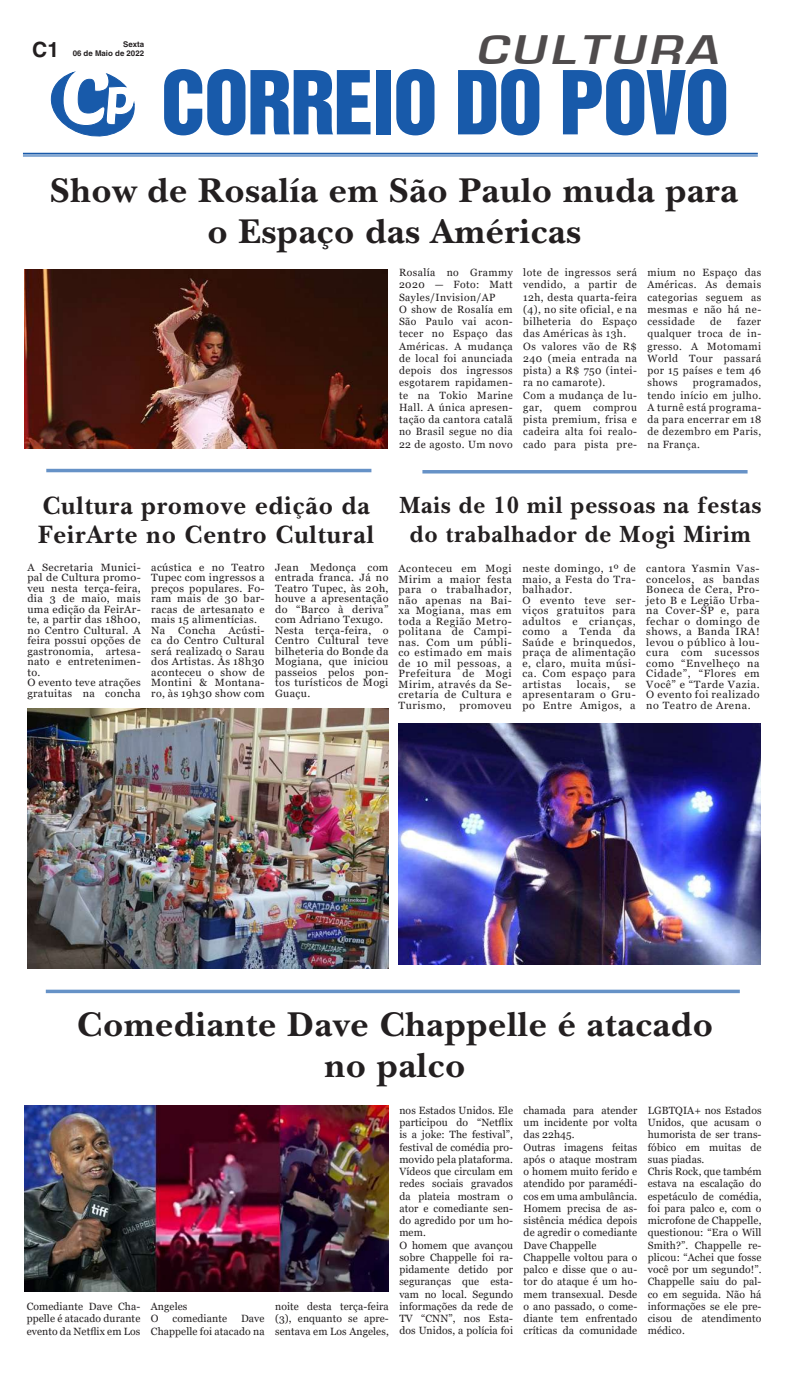
<style>
.page{position:relative;width:787px;height:1389px;background:#fff}
.page>*{position:absolute;margin:0;border:0;box-sizing:border-box;transform-origin:0 0}
.t1{font:80.5px "Helvetica Inserat LT Std";letter-spacing:-.02em;color:#185aaa}
.t2{font:italic 700 42.88px "Eurose";letter-spacing:.1em;color:#231f20}
.t3{font:700 35.88px/40.2px "New Baskerville Std";letter-spacing:.02em;color:#231f20;text-align:center}
.t4{font:700 26.25px/28.9px "New Baskerville Std";letter-spacing:.04em;color:#231f20}
.t5{font:700 24.5px/28.9px "New Baskerville Std";letter-spacing:.04em;color:#231f20;text-align:center}
.t6{font:700 21px "Helvetica LT Std";color:#231f20}
.t7{font:10.5px/10.5px "Georgia";letter-spacing:.03em;color:#231f20;text-align:justify}
.t8{font:10.5px/12.2px "Georgia";letter-spacing:.01em;color:#231f20}
.t9{font:10.5px/10.5px "Georgia";letter-spacing:.05em;color:#231f20}
.t10{font:700 7.88px/9.5px "Helvetica LT Std";color:#231f20;text-align:right}
</style>
<div class="page">
<svg style="left:50px;top:71px;width:84px;height:66px"></svg>
<hr style="left:23px;top:153px;width:734px;height:2px;background:#185aaa">
<hr style="left:23px;top:156px;width:734px;height:1px;background:#185aaa">
<svg style="left:422px;top:470px;width:325px;height:4px"></svg>
<hr style="left:46px;top:990px;width:693px;height:3px;background:#185aaa">
<hr style="left:46px;top:469px;width:325px;height:3px;background:#185aaa">
<img style="left:27px;top:709px;width:361px;height:260px">
<img style="left:398px;top:724px;width:362px;height:240px">
<img style="left:25px;top:1106px;width:363px;height:185px">
<img style="left:25px;top:269px;width:362px;height:179px">
<h3 class="t6" style="left:32px;top:37px;width:28px">C1</h3>
<p class="t10" style="left:73px;top:39px;width:73px">Sexta<br>06 de Maio de 2022</p>
<h2 class="t2" style="left:475px;top:26px;width:244px">CULTURA</h2>
<h1 class="t1" style="left:161px;top:55px;width:570px">CORREIO DO POVO</h1>
<h3 class="t3" style="left:50px;top:171px;width:688px">Show de Rosalía em São Paulo muda para o Espaço das Américas</h3>
<p class="t7" style="left:399px;top:267px;width:115px;line-height:12.2px;text-align:left">Rosalía no Grammy<br>2020 — Foto: Matt<br>Sayles/Invision/AP<br>O show de Rosalía em<br>São Paulo vai acon&shy;tecer no Espaço das<br>Américas. A mudança de local foi anunciada depois dos ingressos esgotarem rapidamen&shy;te na Tokio Marine<br>Hall. A única apresen&shy;tação da cantora catalã no Brasil segue no dia<br>22 de agosto. Um novo</p>
<p class="t7" style="left:523px;top:267px;width:115px;line-height:12.2px;text-align:left">lote de ingressos será vendido, a partir de<br>12h, desta quarta-feira (4), no site oficial, e na bilheteria do Espaço das Américas às 13h.<br>Os valores vão de R$<br>240 (meia entrada na pista) a R$ 750 (intei&shy;ra no camarote).<br>Com a mudança de lu&shy;gar, quem comprou pista premium, frisa e cadeira alta foi realo&shy;cado para pista pre-</p>
<p class="t7" style="left:647px;top:267px;width:115px;line-height:12.2px">mium no Espaço das Américas. As demais categorias seguem as mesmas e não há ne&shy;cessidade</p>
<p class="t7" style="left:647px;top:316px;width:115px;line-height:12.2px;text-indent:89px">fazer qualquer troca de in&shy;gresso. A Motomami World Tour passará por 15 países e tem 46 shows</p>
<p class="t7" style="left:710px;top:316px;width:13px">de</p>
<p class="t7" style="left:647px;top:377px;width:115px;line-height:12.2px;text-indent:45px">programados, tendo início em julho.<br>A turnê está programa&shy;da para encerrar em 18 de dezembro em Paris, na França.</p>
<h3 class="t4" style="left:38px;top:491px;width:337px">Cultura promove edição da<br>FeirArte no Centro Cultural</h3>
<p class="t7" style="left:27px;top:562px;width:115px;text-align:left">A Secretaria Munici&shy;pal de Cultura promo&shy;veu nesta terça-feira, dia 3 de maio, mais uma edição da FeirAr&shy;te, a partir das 18h00, no Centro Cultural. A feira possui opções de gastronomia, artesa&shy;nato e entretenimen&shy;to.<br>O evento teve atrações gratuitas na concha</p>
<p class="t7" style="left:151px;top:562px;width:115px;text-align:left">acústica e no Teatro<br>Tupec com ingressos a preços populares. Fo&shy;ram mais de 30 bar&shy;racas de artesanato e mais 15 alimentícias.<br>Na Concha Acústi&shy;ca do Centro Cultural será realizado o Sarau dos Artistas. Às 18h30 aconteceu o show de<br>Montini &amp; Montana&shy;ro, às 19h30 show com</p>
<p class="t7" style="left:275px;top:562px;width:115px;text-align:left">Jean Medonça com entrada franca. Já no<br>Teatro Tupec, às 20h, houve a apresentação do “Barco à deriva” com Adriano Texugo.<br>Nesta terça-feira, o<br>Centro Cultural teve bilheteria do Bonde da<br>Mogiana, que iniciou passeios pelos pon&shy;tos turísticos de Mogi<br>Guaçu.</p>
<h3 class="t5" style="left:399px;top:490px;width:363px">Mais de 10 mil pessoas na festas do trabalhador de Mogi Mirim</h3>
<p class="t7" style="left:398px;top:564px;width:115px">Aconteceu em Mogi Mirim a maior festa para o trabalhador, não apenas na Bai&shy;xa Mogiana, mas em toda a Região Metro&shy;politana de Campi&shy;nas. Com um públi&shy;co estimado em mais de 10 mil pessoas, a Prefeitura de Mogi Mirim, através da Se&shy;cretaria de Cultura e Turismo,</p>
<p class="t9" style="left:459px;top:700px;width:54px">promoveu</p>
<p class="t9" style="left:522px;top:564px;width:115px">neste domingo, 1º de maio, a Festa do Tra&shy;balhador.<br>O evento teve ser&shy;viços gratuitos para adultos e crianças, como a Tenda da<br>Saúde e brinquedos, praça de alimentação e, claro, muita músi&shy;ca. Com espaço para artistas</p>
<p class="t7" style="left:576px;top:679px;width:35px">locais,</p>
<p class="t7" style="left:522px;top:679px;width:115px;text-indent:103px">se apresentaram o Gru&shy;po Entre Amigos, a</p>
<p class="t7" style="left:646px;top:564px;width:115px">cantora Yasmin Vas&shy;concelos, as bandas Boneca de Cera, Pro&shy;jeto B e Legião Urba&shy;na Cover-SP e, para fechar o domingo de shows, a Banda IRA! levou o público à lou&shy;cura com sucessos como “Envelheço na Cidade”, “Flores em Você” e “Tarde Vazia.<br>O evento foi realizado no Teatro de Arena.</p>
<h3 class="t3" style="left:77px;top:1005px;width:637px">Comediante Dave Chappelle é atacado no palco</h3>
<p class="t7" style="left:27px;top:1301px;width:115px;line-height:12.2px">Comediante Dave Cha&shy;ppelle é atacado durante evento da Netflix em Los</p>
<p class="t8" style="left:151px;top:1301px;width:38px">Angeles<br>O</p>
<p class="t8" style="left:172px;top:1313px;width:56px">comediante</p>
<p class="t8" style="left:151px;top:1313px;width:115px;text-align:right">Dave<br>Chappelle foi atacado na</p>
<p class="t7" style="left:275px;top:1301px;width:115px;line-height:12.2px">noite desta terça-feira (3), enquanto se apre&shy;sentava em Los Angeles,</p>
<p class="t8" style="left:399px;top:1104px;width:115px">nos Estados Unidos. Ele participou do “Netflix is a joke: The festival”, festival de comédia pro&shy;movido pela plataforma.<br>Vídeos que circulam em redes sociais gravados da plateia mostram o ator e comediante sen&shy;do agredido por um ho&shy;mem.<br>O homem que avançou sobre Chappelle foi ra&shy;pidamente detido por seguranças que esta&shy;vam no local. Segundo informações da rede de<br>TV “CNN”, nos Esta&shy;dos Unidos, a polícia foi</p>
<p class="t8" style="left:523px;top:1104px;width:115px">chamada para atender um incidente por volta das 22h45.<br>Outras imagens feitas após o ataque mostram o homem muito ferido e atendido por paramédi&shy;cos em uma ambulância.<br>Homem precisa de as&shy;sistência médica depois de agredir o comediante<br>Dave Chappelle<br>Chappelle voltou para o palco e disse que o au&shy;tor do ataque é um ho&shy;mem transexual. Desde o ano passado, o come&shy;diante tem enfrentado críticas da comunidade</p>
<p class="t8" style="left:647px;top:1104px;width:115px">LGBTQIA+ nos Estados<br>Unidos, que acusam o humorista de ser trans&shy;fóbico em muitas de suas piadas.<br>Chris Rock, que também estava na escalação do espetáculo de comédia, foi para palco e, com o microfone de Chappelle, questionou: “Era o Will<br>Smith?”. Chappelle re&shy;plicou: “Achei que fosse você por um segundo!”.<br>Chappelle saiu do pal&shy;co em seguida. Não há informações se ele pre&shy;cisou de atendimento médico.</p>
</div>
